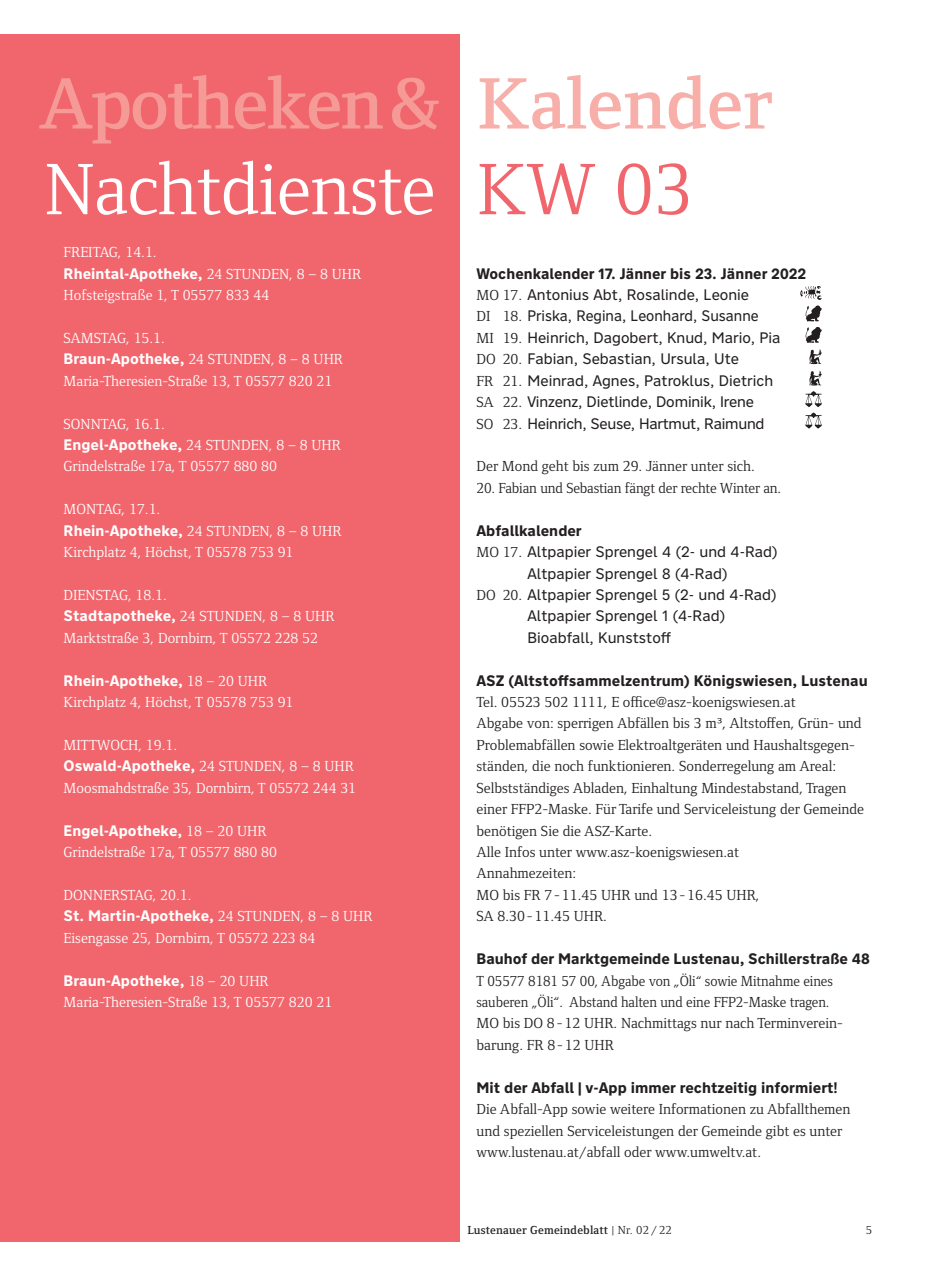
<style>
.page{position:relative;width:936px;height:1276px;background:#fff}
.page>*{position:absolute;margin:0;border:0;box-sizing:border-box;transform-origin:0 0}
.t1{font:75px "Foundry Form Serif";letter-spacing:-.01em;color:#fff}
.t2{font:600 75px "Foundry Form Serif";letter-spacing:-.025em;color:#f59a96}
.t3{font:600 75px "Foundry Form Serif";color:#f8afaa}
.t4{font:75px "Foundry Form Serif";color:#f1666d}
.t5{font:15px/21.5px "Foundry Form Serif";color:#231f20}
.t6{font:15px/21.5px "Foundry Form Serif";color:#fff}
.t7{font:15px/21.5px "Nort";color:#231f20}
.t8{font:700 15px "Nort";color:#fff}
.t9{font:15px/21.5px "Foundry Form Serif";color:#231f20;scale:.95 1}
.t10{font:700 15px "Nort";color:#231f20}
.t11{font:600 12px "Foundry Form Serif";letter-spacing:.015em;color:#231f20}
.t12{font:12px "Foundry Form Serif";color:#231f20}
.s1{font-family:"Foundry Form Serif";font-weight:400}
.s2{font-family:"Nort";font-weight:700}
.s3{font-weight:700}
.s4{font-family:"Foundry Form Serif"}
.s5{font-weight:400}
</style>
<div class="page">
<div style="left:0;top:34px;width:459px;height:1208px;background:#f1666d"></div>
<svg style="left:800px;top:286px;width:21px;height:35px"></svg>
<svg style="left:805px;top:327px;width:16px;height:16px"></svg>
<svg style="left:809px;top:349px;width:12px;height:15px"></svg>
<svg style="left:805px;top:371px;width:16px;height:36px"></svg>
<svg style="left:805px;top:413px;width:16px;height:15px"></svg>
<h1 class="t2" style="left:39px;top:61px;width:402px">Apotheken&amp;</h1>
<h1 class="t1" style="left:44px;top:148px;width:393px">Nachtdienste</h1>
<p class="t6" style="left:64px;top:241px;width:95px">FREITAG, 14.1.</p>
<p class="t8" style="left:64px;top:263px;width:299px">Rheintal-Apotheke, <span class="s1">24 STUNDEN, 8 – 8 UHR</span></p>
<p class="t6" style="left:64px;top:284px;width:207px">Hofsteigstraße 1, T 05577 833 44</p>
<p class="t6" style="left:64px;top:327px;width:281px">SAMSTAG, 15.1.<br><span class="s2">Braun-Apotheke,</span> 24 STUNDEN, 8 – 8 UHR<br>Maria-Theresien-Straße 13, T 05577 820 21</p>
<p class="t6" style="left:64px;top:413px;width:279px">SONNTAG, 16.1.<br><span class="s2">Engel-Apotheke,</span> 24 STUNDEN, 8 – 8 UHR<br>Grindelstraße 17a, T 05577 880 80</p>
<p class="t6" style="left:64px;top:498px;width:279px">MONTAG, 17.1.<br><span class="s2">Rhein-Apotheke,</span> 24 STUNDEN, 8 – 8 UHR<br>Kirchplatz 4, Höchst, T 05578 753 91</p>
<p class="t6" style="left:64px;top:584px;width:272px">DIENSTAG, 18.1.<br><span class="s2">Stadtapotheke,</span> 24 STUNDEN, 8 – 8 UHR<br>Marktstraße 3, Dornbirn, T 05572 228 52</p>
<p class="t8" style="left:64px;top:670px;width:205px">Rhein-Apotheke, <span class="s1">18 – 20 UHR</span></p>
<p class="t6" style="left:64px;top:691px;width:231px">Kirchplatz 4, Höchst, T 05578 753 91</p>
<p class="t6" style="left:64px;top:734px;width:115px">MITTWOCH, 19.1.</p>
<p class="t8" style="left:64px;top:756px;width:292px">Oswald-Apotheke, <span class="s1">24 STUNDEN, 8 – 8 UHR</span></p>
<p class="t6" style="left:64px;top:777px;width:294px">Moosmahdstraße 35, Dornbirn, T 05572 244 31</p>
<p class="t8" style="left:64px;top:820px;width:204px">Engel-Apotheke, <span class="s1">18 – 20 UHR</span></p>
<p class="t6" style="left:64px;top:841px;width:215px">Grindelstraße 17a, T 05577 880 80</p>
<p class="t6" style="left:64px;top:884px;width:129px">DONNERSTAG, 20.1.</p>
<p class="t8" style="left:64px;top:906px;width:310px">St. Martin-Apotheke, <span class="s1">24 STUNDEN, 8 – 8 UHR</span></p>
<p class="t6" style="left:64px;top:927px;width:253px">Eisengasse 25, Dornbirn, T 05572 223 84</p>
<p class="t8" style="left:64px;top:970px;width:207px">Braun-Apotheke, <span class="s1">18 – 20 UHR</span></p>
<p class="t6" style="left:64px;top:991px;width:270px">Maria-Theresien-Straße 13, T 05577 820 21</p>
<h1 class="t3" style="left:477px;top:61px;width:296px">Kalender</h1>
<h1 class="t4" style="left:477px;top:148px;width:218px">KW 03</h1>
<p class="t7" style="left:476px;top:262px;width:331px"><span class="s3">Wochenkalender 17. Jänner bis 23. Jänner 2022<br></span><span class="s4">MO 17.</span> Antonius Abt, Rosalinde, Leonie<br><span class="s4">DI 18.</span> Priska, Regina, Leonhard, Susanne<br><span class="s4">MI 19.</span> Heinrich, Dagobert, Knud, Mario, Pia<br><span class="s4">DO 20.</span> Fabian, Sebastian, Ursula, Ute<br><span class="s4">FR 21.</span> Meinrad, Agnes, Patroklus, Dietrich<br><span class="s4">SA 22.</span> Vinzenz, Dietlinde, Dominik, Irene<br><span class="s4">SO 23.</span> Heinrich, Seuse, Hartmut, Raimund</p>
<p class="t5" style="left:476px;top:456px;width:280px">Der Mond geht bis zum 29. Jänner unter sich.</p>
<p class="t5" style="left:476px;top:477px;width:306px">20. Fabian und Sebastian fängt der rechte Winter an.</p>
<p class="t10" style="left:476px;top:520px;width:107px">Abfallkalender</p>
<p class="t7" style="left:476px;top:540px;width:302px"><span class="s4">MO 17.</span> Altpapier Sprengel 4 (2- und 4-Rad)</p>
<p class="t7" style="left:527px;top:562px;width:201px">Altpapier Sprengel 8 (4-Rad)</p>
<p class="t7" style="left:476px;top:583px;width:301px"><span class="s4">DO 20.</span> Altpapier Sprengel 5 (2- und 4-Rad)</p>
<p class="t7" style="left:527px;top:605px;width:199px">Altpapier Sprengel 1 (4-Rad)</p>
<p class="t7" style="left:527px;top:626px;width:145px">Bioabfall, Kunststoff</p>
<p class="t10" style="left:476px;top:670px;width:392px">ASZ (Altstoffsammelzentrum) Königswiesen, Lustenau</p>
<p class="t5" style="left:476px;top:691px;width:389px">Tel. 05523 502 1111, E office@asz-koenigswiesen.at<br>Abgabe von: sperrigen Abfällen bis 3 m³, Altstoffen, Grün- und Problemabfällen sowie Elektroaltgeräten und Haushaltsgegen&shy;ständen, die noch funktionieren. Sonderregelung am Areal:<br>Selbstständiges Abladen, Einhaltung Mindestabstand, Tragen einer FFP2-Maske. Für Tarife und Serviceleistung der Gemeinde benötigen Sie die ASZ-Karte.<br>Alle Infos unter www.asz-koenigswiesen.at<br>Annahmezeiten:<br>MO bis FR 7-11.45 UHR und 13-16.45 UHR,<br>SA 8.30-11.45 UHR.</p>
<p class="t10" style="left:476px;top:949px;width:395px">Bauhof der Marktgemeinde Lustenau, Schillerstraße 48</p>
<p class="t9" style="left:476px;top:970px;width:387px">T 05577 8181 57 00, Abgabe von „Öli“ sowie Mitnahme eines sauberen „Öli“. Abstand halten und eine FFP2-Maske tragen.<br>MO bis DO 8-12 UHR. Nachmittags nur nach Terminverein&shy;barung. FR 8-12 UHR</p>
<p class="t10" style="left:476px;top:1077px;width:362px">Mit der Abfall | v-App immer rechtzeitig informiert!</p>
<p class="t5" style="left:476px;top:1098px;width:375px">Die Abfall-App sowie weitere Informationen zu Abfallthemen und speziellen Serviceleistungen der Gemeinde gibt es unter www.lustenau.at/abfall oder www.umweltv.at.</p>
<p class="t11" style="left:467px;top:1223px;width:206px">Lustenauer Gemeindeblatt <span class="s5">| Nr. 02 / 22</span></p>
<p class="t12" style="left:865px;top:1223px;width:8px">5</p>
</div>
